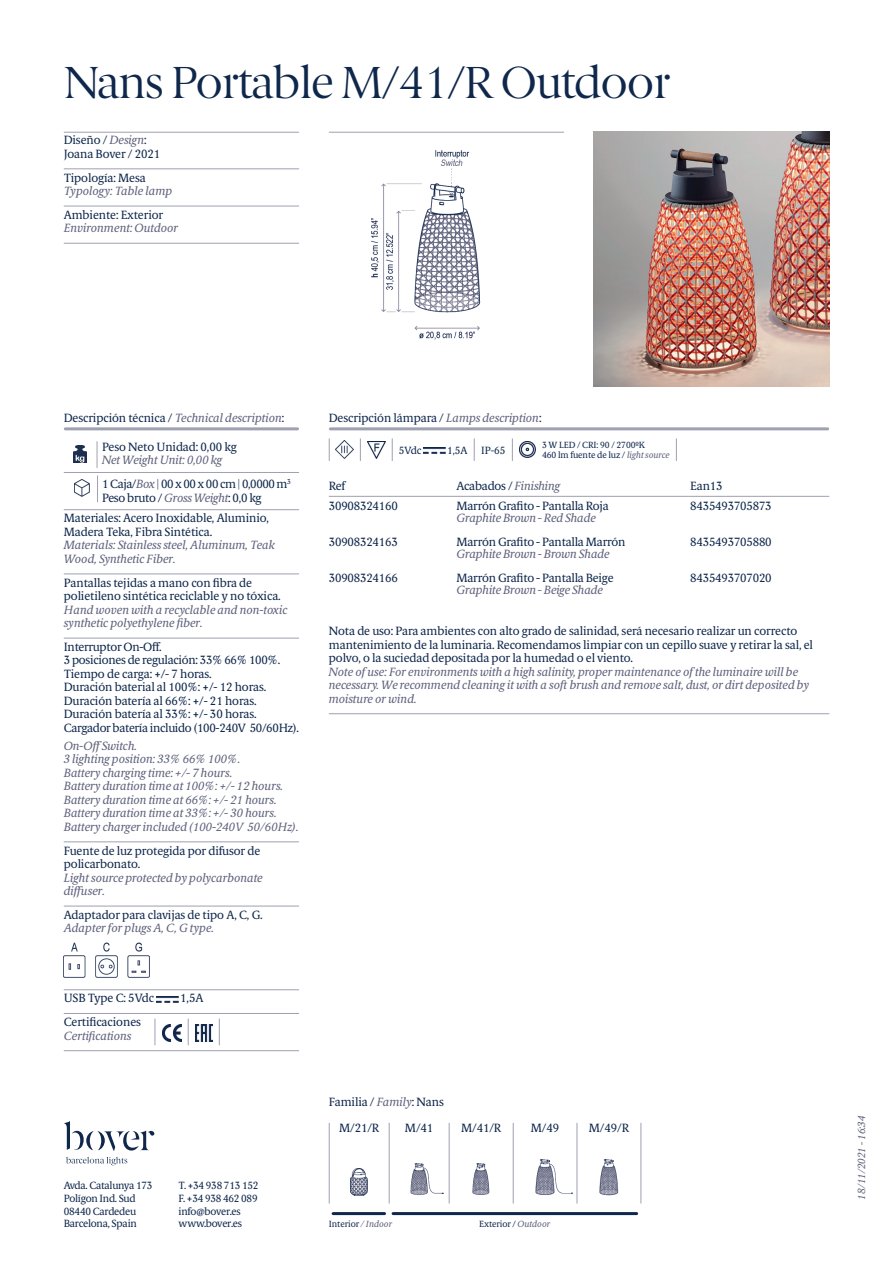
<style>
.page{position:relative;width:893px;height:1263px;background:#fff}
.page>*{position:absolute;margin:0;border:0;box-sizing:border-box;transform-origin:0 0}
.t1{font:45px "Berlingske Serif";letter-spacing:-.025em;color:#0e274b}
.t2{font:12px/13.5px "Berlingske Serif Tx";letter-spacing:-.01em;color:#0e274b}
.t3{font:italic 12px/13.5px "Berlingske Serif Tx";letter-spacing:-.01em;color:#5f627c}
.t4{font:12px/23.7px "Berlingske Serif Tx";letter-spacing:-.035em;color:#0e274b}
.t5{font:10.5px/12.8px "Berlingske Serif Tx";letter-spacing:-.025em;color:#0e274b}
.t6{font:italic 10.5px "Berlingske Serif Tx";letter-spacing:-.01em;color:#5f627c}
.t7{font:9px/10.8px "Berlingske Serif Tx";letter-spacing:-.01em;color:#0e274b}
.s1{font-style:italic;color:#5f627c}
</style>
<div class="page">
<hr style="left:64px;top:168px;width:235px;height:1px;background:#9fa0b1">
<hr style="left:64px;top:206px;width:235px;height:1px;background:#9fa0b1">
<hr style="left:64px;top:243px;width:235px;height:1px;background:#9fa0b1">
<hr style="left:64px;top:132px;width:235px;height:1px;background:#9fa0b1">
<hr style="left:64px;top:472px;width:235px;height:1px;background:#9fa0b1">
<hr style="left:64px;top:509px;width:235px;height:1px;background:#9fa0b1">
<hr style="left:64px;top:573px;width:235px;height:1px;background:#9fa0b1">
<hr style="left:64px;top:638px;width:235px;height:1px;background:#9fa0b1">
<hr style="left:64px;top:841px;width:235px;height:1px;background:#9fa0b1">
<hr style="left:64px;top:906px;width:235px;height:1px;background:#9fa0b1">
<hr style="left:64px;top:989px;width:235px;height:1px;background:#9fa0b1">
<hr style="left:64px;top:1013px;width:235px;height:1px;background:#9fa0b1">
<hr style="left:64px;top:1050px;width:235px;height:1px;background:#9fa0b1">
<img style="left:74px;top:446px;width:13px;height:17px">
<svg style="left:97px;top:442px;width:1px;height:26px"></svg>
<img style="left:74px;top:480px;width:15px;height:17px">
<svg style="left:97px;top:476px;width:1px;height:26px"></svg>
<img style="left:64px;top:942px;width:85px;height:36px">
<img style="left:156px;top:997px;width:22px;height:5px">
<svg style="left:155px;top:1019px;width:1px;height:26px"></svg>
<img style="left:162px;top:1024px;width:19px;height:17px">
<svg style="left:188px;top:1019px;width:1px;height:26px"></svg>
<img style="left:195px;top:1024px;width:17px;height:17px">
<svg style="left:219px;top:1019px;width:1px;height:26px"></svg>
<hr style="left:65px;top:427px;width:233px;height:3px;background:#9fa0b1">
<img style="left:371px;top:150px;width:110px;height:190px">
<hr style="left:329px;top:132px;width:235px;height:1px;background:#9fa0b1">
<hr style="left:330px;top:427px;width:498px;height:3px;background:#9fa0b1">
<svg style="left:512px;top:439px;width:1px;height:22px"></svg>
<svg style="left:474px;top:439px;width:1px;height:22px"></svg>
<svg style="left:392px;top:439px;width:1px;height:22px"></svg>
<svg style="left:329px;top:439px;width:1px;height:22px"></svg>
<svg style="left:360px;top:439px;width:1px;height:22px"></svg>
<img style="left:367px;top:441px;width:18px;height:17px">
<img style="left:336px;top:441px;width:18px;height:17px">
<svg style="left:676px;top:439px;width:1px;height:22px"></svg>
<img style="left:519px;top:441px;width:17px;height:17px">
<img style="left:424px;top:448px;width:21px;height:6px">
<hr style="left:329px;top:713px;width:500px;height:1px;background:#9fa0b1">
<hr style="left:333px;top:1212px;width:52px;height:3px;background:#0e274b">
<hr style="left:393px;top:1212px;width:244px;height:3px;background:#0e274b">
<img style="left:351px;top:1168px;width:17px;height:27px">
<img style="left:472px;top:1164px;width:18px;height:31px">
<img style="left:535px;top:1160px;width:38px;height:35px">
<img style="left:599px;top:1160px;width:20px;height:36px">
<img style="left:410px;top:1163px;width:33px;height:32px">
<hr style="left:329px;top:1123px;width:1px;height:80px;background:#9fa0b1">
<hr style="left:389px;top:1123px;width:1px;height:80px;background:#9fa0b1">
<hr style="left:449px;top:1123px;width:1px;height:80px;background:#9fa0b1">
<hr style="left:513px;top:1123px;width:1px;height:80px;background:#9fa0b1">
<hr style="left:577px;top:1123px;width:1px;height:80px;background:#9fa0b1">
<hr style="left:640px;top:1123px;width:1px;height:80px;background:#9fa0b1">
<img style="left:594px;top:132px;width:235px;height:255px">
<svg style="left:66px;top:1157px;width:61px;height:8px"></svg>
<svg style="left:64px;top:1121px;width:90px;height:29px"></svg>
<hr style="left:329px;top:496px;width:500px;height:1px;background:#9fa0b1">
<h1 class="t1" style="left:64px;top:53px;width:608px">Nans Portable M/41/R Outdoor</h1>
<p class="t2" style="left:64px;top:133px;width:98px">Diseño / <span class="s1">Design</span>:<br>Joana Bover / 2021</p>
<p class="t2" style="left:64px;top:171px;width:84px">Tipología: Mesa</p>
<p class="t3" style="left:64px;top:184px;width:110px">Typology: Table lamp</p>
<p class="t2" style="left:64px;top:208px;width:101px">Ambiente: Exterior</p>
<p class="t3" style="left:64px;top:221px;width:116px">Environment: Outdoor</p>
<p class="t2" style="left:64px;top:411px;width:222px">Descripción técnica / <span class="s1">Technical description</span>:</p>
<p class="t2" style="left:329px;top:411px;width:214px">Descripción lámpara / <span class="s1">Lamps description</span>:</p>
<p class="t5" style="left:481px;top:444px;width:26px">IP-65</p>
<p class="t7" style="left:542px;top:439px;width:129px">3 W LED / CRI: 90 / 2700ºK<br>460 lm fuente de luz / <span class="s1">light source</span></p>
<p class="t2" style="left:102px;top:440px;width:136px">Peso Neto Unidad: 0,00 kg</p>
<p class="t4" style="left:102px;top:448px;width:190px"><span class="s1">Net Weight Unit: 0,00 kg<br></span>1 Caja/<span class="s1">Box</span> | 00 x 00 x 00 cm | 0,0000 m<sup>3</sup></p>
<p class="t2" style="left:64px;top:487px;width:207px;line-height:20.7px;text-indent:38px">Peso bruto / <span class="s1">Gross Weight</span>: 0,0 kg<br>Materiales: Acero Inoxidable, Aluminio,</p>
<p class="t2" style="left:64px;top:525px;width:150px">Madera Teka, Fibra Sintética.</p>
<p class="t3" style="left:64px;top:538px;width:213px">Materials: Stainless steel, Aluminum, Teak<br>Wood, Synthetic Fiber.</p>
<p class="t2" style="left:64px;top:576px;width:219px">Pantallas tejidas a mano con fibra de polietileno sintética reciclable y no tóxica.</p>
<p class="t3" style="left:64px;top:603px;width:225px">Hand woven with a recyclable and non-toxic synthetic polyethylene fiber.</p>
<p class="t2" style="left:64px;top:640px;width:237px">Interruptor On-Off.<br>3 posiciones de regulación: 33% 66% 100%.<br>Tiempo de carga: +/- 7 horas.<br>Duración baterial al 100%: +/- 12 horas.<br>Duración batería al 66%: +/- 21 horas.<br>Duración batería al 33%: +/- 30 horas.<br>Cargador batería incluido (100-240V 50/60Hz).</p>
<p class="t3" style="left:64px;top:739px;width:236px">On-Off Switch.<br>3 lighting position: 33% 66% 100%.<br>Battery charging time: +/- 7 hours.<br>Battery duration time at 100%: +/- 12 hours.<br>Battery duration time at 66%: +/- 21 hours.<br>Battery duration time at 33%: +/- 30 hours.<br>Battery charger included (100-240V 50/60Hz).</p>
<p class="t2" style="left:64px;top:843px;width:198px">Fuente de luz protegida por difusor de policarbonato.</p>
<p class="t3" style="left:64px;top:871px;width:201px">Light source protected by polycarbonate diffuser.</p>
<p class="t2" style="left:64px;top:908px;width:201px">Adaptador para clavijas de tipo A, C, G.</p>
<p class="t3" style="left:64px;top:921px;width:152px">Adapter for plugs A, C, G type.</p>
<p class="t5" style="left:399px;top:444px;width:24px">5Vdc</p>
<p class="t5" style="left:447px;top:444px;width:22px">1,5A</p>
<p class="t2" style="left:329px;top:479px;width:18px">Ref</p>
<p class="t2" style="left:456px;top:479px;width:105px">Acabados / <span class="s1">Finishing</span></p>
<p class="t2" style="left:690px;top:479px;width:34px">Ean13</p>
<p class="t2" style="left:329px;top:499px;width:71px">30908324160</p>
<p class="t2" style="left:456px;top:499px;width:154px">Marrón Grafito - Pantalla Roja</p>
<p class="t2" style="left:690px;top:499px;width:83px">8435493705873</p>
<p class="t3" style="left:456px;top:511px;width:141px">Graphite Brown - Red Shade</p>
<p class="t2" style="left:329px;top:535px;width:71px">30908324163</p>
<p class="t2" style="left:456px;top:535px;width:171px">Marrón Grafito - Pantalla Marrón</p>
<p class="t2" style="left:690px;top:535px;width:83px">8435493705880</p>
<p class="t3" style="left:456px;top:547px;width:155px">Graphite Brown - Brown Shade</p>
<p class="t2" style="left:329px;top:571px;width:71px">30908324166</p>
<p class="t2" style="left:456px;top:571px;width:159px">Marrón Grafito - Pantalla Beige</p>
<p class="t2" style="left:690px;top:571px;width:83px">8435493707020</p>
<p class="t3" style="left:456px;top:583px;width:148px">Graphite Brown - Beige Shade</p>
<p class="t2" style="left:329px;top:624px;width:486px">Nota de uso: Para ambientes con alto grado de salinidad, será necesario realizar un correcto mantenimiento de la luminaria. Recomendamos limpiar con un cepillo suave y retirar la sal, el polvo, o la suciedad depositada por la humedad o el viento.</p>
<p class="t3" style="left:329px;top:665px;width:482px">Note of use: For environments with a high salinity, proper maintenance of the luminaire will be necessary. We recommend cleaning it with a soft brush and remove salt, dust, or dirt deposited by moisture or wind.</p>
<p class="t2" style="left:64px;top:991px;width:92px">USB Type C: 5Vdc</p>
<p class="t2" style="left:180px;top:991px;width:25px">1,5A</p>
<p class="t2" style="left:64px;top:1015px;width:79px">Certificaciones</p>
<p class="t3" style="left:64px;top:1029px;width:69px">Certifications</p>
<p class="t5" style="left:64px;top:1179px;width:90px">Avda. Catalunya 173<br>Polígon Ind. Sud<br>08440 Cardedeu<br>Barcelona, Spain</p>
<p class="t5" style="left:179px;top:1179px;width:81px">T. +34 938 713 152<br>F. +34 938 462 089 info@bover.es www.bover.es</p>
<p class="t2" style="left:339px;top:1089px;width:106px;line-height:25.5px;text-indent:-10px">Familia / <span class="s1">Family</span>: Nans<br>M/21/R</p>
<p class="t2" style="left:405px;top:1121px;width:30px">M/41</p>
<p class="t2" style="left:461px;top:1121px;width:42px">M/41/R</p>
<p class="t2" style="left:531px;top:1121px;width:30px">M/49</p>
<p class="t2" style="left:589px;top:1121px;width:42px">M/49/R</p>
<p class="t7" style="left:329px;top:1219px;width:65px">Interior <span class="s1">/ Indoor</span></p>
<p class="t7" style="left:479px;top:1219px;width:73px">Exterior / <span class="s1">Outdoor</span></p>
<p class="t6" style="left:854px;top:1199px;width:86px;rotate:-90deg">18/11/2021 - 16:34</p>
</div>
